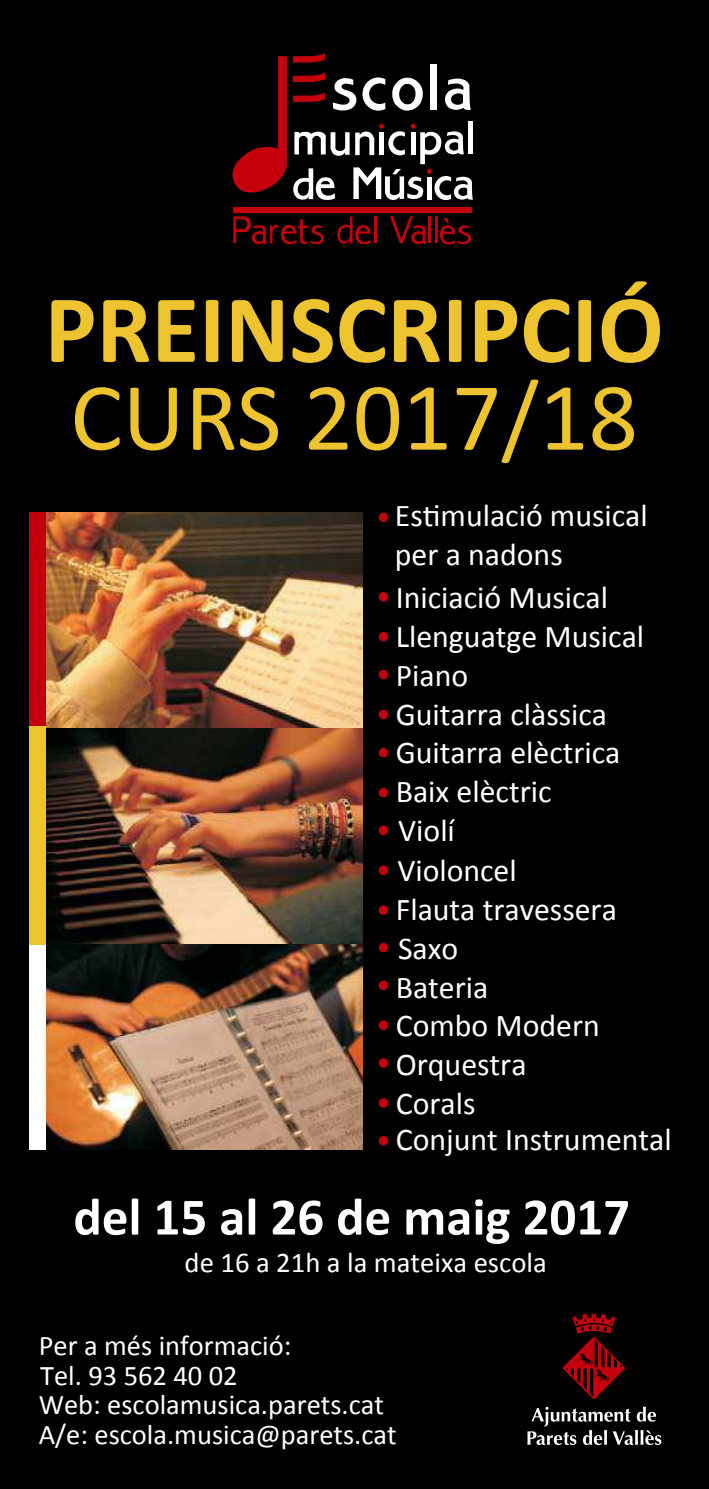
<style>
.page{position:relative;width:709px;height:1489px;background:#fff}
.page>*{position:absolute;margin:0;border:0;box-sizing:border-box;transform-origin:0 0}
.t1{font:700 97.5px "Calibri";color:#edc430}
.t2{font:97.5px "Calibri";color:#edc430}
.t3{font:700 53px "Calibri";color:#fff}
.t4{font:31.75px/38.2px "Calibri";color:#fff}
.t5{font:28.75px "Calibri";color:#fff}
.t6{font:28.5px/29.8px "Calibri";color:#fff}
</style>
<div class="page">
<div style="left:0;top:0;width:709px;height:1488px;background:#000"></div>
<div style="left:233px;top:207px;width:239px;height:6px;background:#c4000d"></div>
<hr style="left:468px;top:121px;width:4px;height:33px;background:#fff">
<svg style="left:293px;top:124px;width:180px;height:76px"></svg>
<div style="left:427px;top:177px;width:5px;height:22px;background:#fff"></div>
<svg style="left:233px;top:216px;width:91px;height:28px"></svg>
<svg style="left:337px;top:216px;width:34px;height:28px"></svg>
<svg style="left:390px;top:216px;width:36px;height:28px"></svg>
<svg style="left:440px;top:218px;width:31px;height:27px"></svg>
<hr style="left:373px;top:216px;width:3px;height:27px;background:#c4000d">
<hr style="left:428px;top:216px;width:3px;height:27px;background:#c4000d">
<hr style="left:435px;top:216px;width:2px;height:27px;background:#c4000d">
<svg style="left:293px;top:53px;width:32px;height:10px"></svg>
<svg style="left:232px;top:56px;width:55px;height:137px"></svg>
<svg style="left:293px;top:73px;width:32px;height:9px"></svg>
<svg style="left:293px;top:93px;width:32px;height:9px"></svg>
<svg style="left:392px;top:77px;width:31px;height:34px"></svg>
<svg style="left:445px;top:79px;width:26px;height:31px"></svg>
<div style="left:431px;top:64px;width:6px;height:45px;background:#fff"></div>
<svg style="left:332px;top:77px;width:53px;height:34px"></svg>
<svg style="left:527px;top:1406px;width:134px;height:38px"></svg>
<svg style="left:562px;top:1313px;width:63px;height:86px"></svg>
<img style="left:46px;top:727px;width:316px;height:422px">
<img style="left:46px;top:512px;width:316px;height:215px">
<div style="left:30px;top:512px;width:16px;height:214px;background:#c4000d"></div>
<div style="left:30px;top:726px;width:16px;height:218px;background:#edc430"></div>
<div style="left:30px;top:944px;width:16px;height:205px;background:#fff"></div>
<div style="left:379px;top:512px;width:9px;height:10px;background:#c4000d;border-radius:50%"></div>
<div style="left:379px;top:592px;width:9px;height:9px;background:#c4000d;border-radius:50%"></div>
<div style="left:379px;top:632px;width:9px;height:9px;background:#c4000d;border-radius:50%"></div>
<div style="left:379px;top:669px;width:9px;height:10px;background:#c4000d;border-radius:50%"></div>
<div style="left:379px;top:709px;width:9px;height:10px;background:#c4000d;border-radius:50%"></div>
<div style="left:379px;top:748px;width:9px;height:9px;background:#c4000d;border-radius:50%"></div>
<div style="left:379px;top:787px;width:9px;height:10px;background:#c4000d;border-radius:50%"></div>
<div style="left:379px;top:825px;width:9px;height:10px;background:#c4000d;border-radius:50%"></div>
<div style="left:379px;top:865px;width:9px;height:10px;background:#c4000d;border-radius:50%"></div>
<div style="left:379px;top:905px;width:9px;height:9px;background:#c4000d;border-radius:50%"></div>
<div style="left:379px;top:942px;width:9px;height:10px;background:#c4000d;border-radius:50%"></div>
<div style="left:379px;top:980px;width:9px;height:10px;background:#c4000d;border-radius:50%"></div>
<div style="left:379px;top:1020px;width:9px;height:9px;background:#c4000d;border-radius:50%"></div>
<div style="left:379px;top:1058px;width:9px;height:9px;background:#c4000d;border-radius:50%"></div>
<div style="left:379px;top:1098px;width:9px;height:9px;background:#c4000d;border-radius:50%"></div>
<svg style="left:379px;top:1135px;width:9px;height:10px"></svg>
<h1 class="t1" style="left:45px;top:281px;width:620px">PREINSCRIPCIÓ</h1>
<h1 class="t2" style="left:70px;top:379px;width:569px">CURS 2017/18</h1>
<p class="t4" style="left:395px;top:497px;width:254px">Estimulació musical per a nadons</p>
<p class="t4" style="left:396px;top:580px;width:250px">Iniciació Musical<br>Llenguatge Musical<br>Piano<br>Guitarra clàssica<br>Guitarra elèctrica<br>Baix elèctric<br>Violí</p>
<p class="t4" style="left:397px;top:853px;width:121px">Violoncel</p>
<p class="t4" style="left:396px;top:892px;width:277px">Flauta travessera<br>Saxo<br>Bateria<br>Combo Modern<br>Orquestra<br>Corals<br>Conjunt Instrumental</p>
<h2 class="t3" style="left:73px;top:1190px;width:558px">del 15 al 26 de maig 2017</h2>
<p class="t5" style="left:185px;top:1251px;width:363px">de 16 a 21h a la mateixa escola</p>
<p class="t6" style="left:39px;top:1332px;width:359px">Per a més informació:<br>Tel. 93 562 40 02<br>Web: escolamusica.parets.cat<br>A/e: escola.musica@parets.cat</p>
</div>
